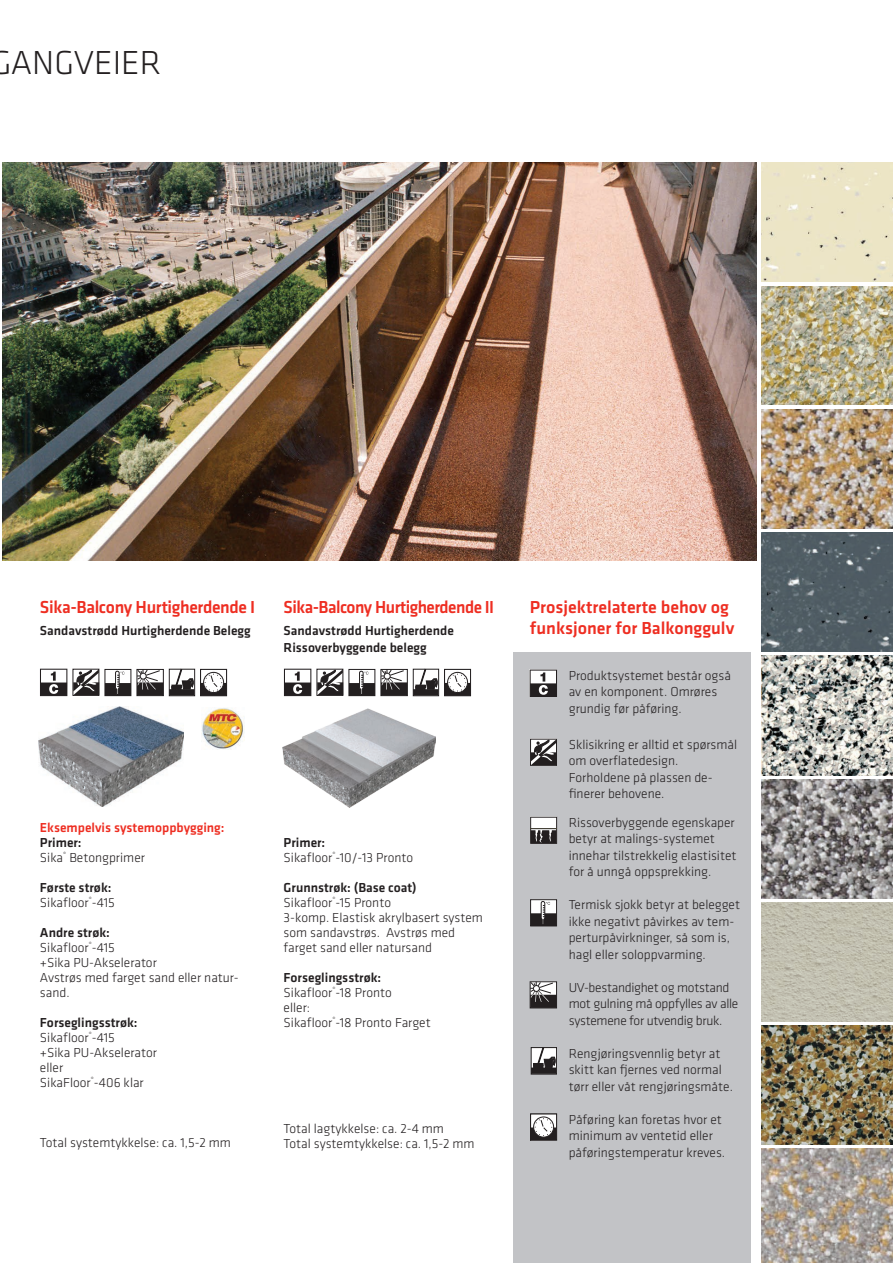
<style>
.page{position:relative;width:893px;height:1263px;background:#fff}
.page>*{position:absolute;margin:0;border:0;box-sizing:border-box;transform-origin:0 0}
.t1{font:300 34.5px "Klavika";color:#231f20}
.t2{font:500 18px/21px "Klavika";color:#ee2e22}
.t3{font:500 18px "Klavika";letter-spacing:-.02em;color:#ee2e22;scale:.96 1}
.t4{font:500 18px "Klavika";letter-spacing:-.02em;color:#ee2e22}
.t5{font:300 13.5px/15px "Klavika";color:#231f20}
.t6{font:500 13.5px/16.5px "Klavika";color:#231f20}
.t7{font:300 13.5px/16.5px "Klavika";letter-spacing:-.02em;color:#231f20}
.t8{font:500 13.5px "Klavika";color:#ee2e22}
.s1{font-weight:500}
</style>
<div class="page">
<img style="left:201px;top:708px;width:43px;height:42px">
<svg style="left:40px;top:669px;width:27px;height:27px"></svg>
<svg style="left:284px;top:669px;width:27px;height:27px"></svg>
<img style="left:38px;top:707px;width:146px;height:100px">
<img style="left:283px;top:708px;width:152px;height:100px">
<img style="left:2px;top:163px;width:755px;height:397px">
<svg style="left:202px;top:671px;width:23px;height:12px"></svg>
<div style="left:200px;top:669px;width:27px;height:27px;border:1px solid #231f20"></div>
<div style="left:201px;top:683px;width:26px;height:13px;background:#231f20"></div>
<div style="left:203px;top:672px;width:21px;height:21px;border:1px solid #231f20;border-radius:50%"></div>
<svg style="left:205px;top:674px;width:17px;height:17px"></svg>
<svg style="left:446px;top:671px;width:23px;height:12px"></svg>
<div style="left:444px;top:669px;width:27px;height:27px;border:1px solid #231f20"></div>
<div style="left:444px;top:683px;width:26px;height:13px;background:#231f20"></div>
<div style="left:447px;top:672px;width:21px;height:21px;border:1px solid #231f20;border-radius:50%"></div>
<svg style="left:449px;top:674px;width:17px;height:17px"></svg>
<svg style="left:136px;top:669px;width:28px;height:27px"></svg>
<svg style="left:380px;top:669px;width:28px;height:27px"></svg>
<div style="left:169px;top:669px;width:26px;height:27px;border:1px solid #231f20"></div>
<div style="left:169px;top:689px;width:25px;height:6px;background:#231f20"></div>
<svg style="left:172px;top:669px;width:22px;height:21px"></svg>
<div style="left:413px;top:669px;width:26px;height:27px;border:1px solid #231f20"></div>
<div style="left:413px;top:689px;width:25px;height:6px;background:#231f20"></div>
<svg style="left:416px;top:669px;width:22px;height:21px"></svg>
<div style="left:104px;top:669px;width:27px;height:27px;border:1px solid #231f20"></div>
<div style="left:105px;top:683px;width:26px;height:13px;background:#231f20"></div>
<svg style="left:115px;top:670px;width:9px;height:24px"></svg>
<div style="left:348px;top:669px;width:27px;height:27px;border:1px solid #231f20"></div>
<div style="left:349px;top:683px;width:26px;height:13px;background:#231f20"></div>
<svg style="left:359px;top:670px;width:9px;height:24px"></svg>
<div style="left:72px;top:669px;width:27px;height:27px;border:1px solid #231f20"></div>
<svg style="left:73px;top:669px;width:26px;height:26px"></svg>
<div style="left:316px;top:669px;width:27px;height:27px;border:1px solid #231f20"></div>
<svg style="left:317px;top:669px;width:26px;height:26px"></svg>
<div style="left:513px;top:652px;width:238px;height:611px;background:#c2c3c6"></div>
<svg style="left:530px;top:817px;width:27px;height:27px"></svg>
<svg style="left:530px;top:669px;width:27px;height:28px"></svg>
<div style="left:531px;top:1114px;width:26px;height:26px;background:#fff"></div>
<div style="left:530px;top:1113px;width:27px;height:28px;border:1px solid #231f20"></div>
<div style="left:531px;top:1127px;width:26px;height:13px;background:#231f20"></div>
<div style="left:533px;top:1116px;width:21px;height:22px;border:1px solid #231f20;border-radius:50%"></div>
<svg style="left:535px;top:1118px;width:17px;height:18px"></svg>
<svg style="left:530px;top:981px;width:27px;height:27px"></svg>
<svg style="left:533px;top:1049px;width:1px;height:18px"></svg>
<div style="left:531px;top:1047px;width:26px;height:27px;border:1px solid #231f20"></div>
<div style="left:531px;top:1067px;width:25px;height:7px;background:#231f20"></div>
<svg style="left:534px;top:1047px;width:22px;height:21px"></svg>
<div style="left:531px;top:900px;width:26px;height:26px;background:#fff"></div>
<div style="left:530px;top:899px;width:27px;height:27px;border:1px solid #231f20"></div>
<div style="left:531px;top:913px;width:26px;height:13px;background:#231f20"></div>
<svg style="left:541px;top:901px;width:9px;height:23px"></svg>
<div style="left:530px;top:739px;width:27px;height:27px;border:1px solid #231f20"></div>
<div style="left:531px;top:752px;width:26px;height:13px;background:#231f20"></div>
<svg style="left:531px;top:739px;width:25px;height:26px"></svg>
<div style="left:761px;top:163px;width:132px;height:119px;background:#ece5c5"></div>
<img style="left:761px;top:409px;width:132px;height:119px">
<img style="left:762px;top:532px;width:131px;height:119px">
<img style="left:761px;top:656px;width:132px;height:119px">
<img style="left:761px;top:779px;width:132px;height:119px">
<img style="left:761px;top:903px;width:132px;height:119px">
<img style="left:761px;top:1026px;width:132px;height:119px">
<img style="left:761px;top:1149px;width:132px;height:114px">
<img style="left:761px;top:286px;width:132px;height:119px">
<h1 class="t1" style="left:-9px;top:42px;width:172px">Gangveier</h1>
<h2 class="t4" style="left:40px;top:594px;width:214px">Sika-Balcony Hurtigherdende I</h2>
<p class="t6" style="left:40px;top:622px;width:212px">Sandavstrødd Hurtigherdende Belegg</p>
<h2 class="t3" style="left:284px;top:594px;width:215px">Sika-Balcony Hurtigherdende II</h2>
<p class="t6" style="left:284px;top:622px;width:172px">Sandavstrødd Hurtigherdende<br>Rissoverbyggende belegg</p>
<p class="t8" style="left:40px;top:819px;width:186px">Eksempelvis systemoppbygging:</p>
<p class="t5" style="left:40px;top:835px;width:107px"><span class="s1">Primer:<br></span>Sika<sup>®</sup> Betongprimer</p>
<p class="t5" style="left:40px;top:880px;width:77px"><span class="s1">Første strøk:<br></span>Sikafloor<sup>®</sup>-415</p>
<p class="t5" style="left:40px;top:925px;width:200px"><span class="s1">Andre strøk:<br></span>Sikafloor<sup>®</sup>-415<br>+Sika PU-Akselerator<br>Avstrøs med farget sand eller natur&shy;sand.</p>
<p class="t5" style="left:40px;top:1015px;width:119px"><span class="s1">Forseglingsstrøk:<br></span>Sikafloor<sup>®</sup>-415<br>+Sika PU-Akselerator eller<br>SikaFloor<sup>®</sup>-406 klar</p>
<p class="t5" style="left:40px;top:1135px;width:193px">Total systemtykkelse: ca. 1,5-2 mm</p>
<p class="t5" style="left:284px;top:835px;width:131px"><span class="s1">Primer:<br></span>Sikafloor<sup>®</sup>-10/-13 Pronto</p>
<p class="t5" style="left:284px;top:880px;width:201px"><span class="s1">Grunnstrøk: (Base coat)<br></span>Sikafloor<sup>®</sup>-15 Pronto<br>3-komp. Elastisk akrylbasert system som sandavstrøs. Avstrøs med farget sand eller natursand</p>
<p class="t5" style="left:284px;top:970px;width:149px"><span class="s1">Forseglingsstrøk:<br></span>Sikafloor<sup>®</sup>-18 Pronto<br>eller:<br>Sikafloor<sup>®</sup>-18 Pronto Farget</p>
<p class="t5" style="left:284px;top:1120px;width:193px">Total lagtykkelse: ca. 2-4 mm<br>Total systemtykkelse: ca. 1,5-2 mm</p>
<h2 class="t2" style="left:530px;top:596px;width:206px">Prosjektrelaterte behov og funksjoner for Balkonggulv</h2>
<p class="t5" style="left:569px;top:667px;width:164px;line-height:16.5px">Produktsystemet består også av en komponent. Omrøres grundig før påføring.</p>
<p class="t5" style="left:569px;top:736px;width:170px;line-height:16.5px">Sklisikring er alltid et spørsmål om overflatedesign.<br>Forholdene på plassen de&shy;finerer behovene.</p>
<p class="t5" style="left:569px;top:814px;width:169px;line-height:16.5px">Rissoverbyggende egenskaper betyr at malings-systemet innehar tilstrekkelig elastisitet for å unngå oppsprekking.</p>
<p class="t5" style="left:569px;top:896px;width:173px;line-height:16.5px">Termisk sjokk betyr at belegget ikke negativt påvirkes av tem&shy;perturpåvirkninger, så som is, hagl eller soloppvarming.</p>
<p class="t7" style="left:569px;top:979px;width:171px">UV-bestandighet og motstand mot gulning må oppfylles av alle systemene for utvendig bruk.</p>
<p class="t5" style="left:569px;top:1045px;width:166px;line-height:16.5px">Rengjøringsvennlig betyr at skitt kan fjernes ved normal tørr eller våt rengjøringsmåte.</p>
<p class="t5" style="left:569px;top:1111px;width:158px;line-height:16.5px">Påføring kan foretas hvor et minimum av ventetid eller påføringstemperatur kreves.</p>
</div>
